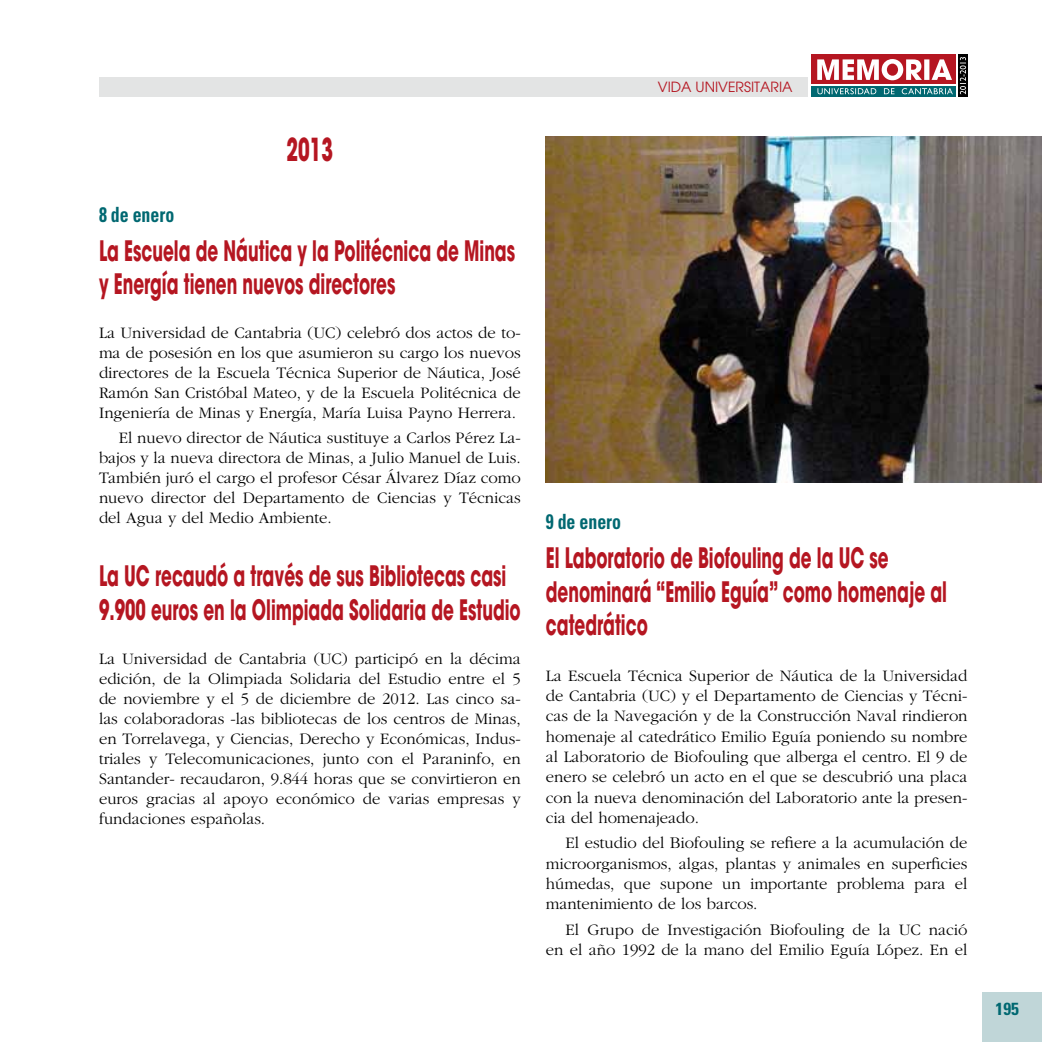
<style>
.page{position:relative;width:1042px;height:1042px;background:#fff}
.page>*{position:absolute;margin:0;border:0;box-sizing:border-box;transform-origin:0 0}
.t1{font:700 31.5px "Avant Garde";color:#b51621;scale:.6 1}
.t2{font:700 28px/33.2px "Avant Garde";color:#b51621;scale:.6 1}
.t3{font:700 condensed 21px "Univers";color:#006871;scale:.85 1}
.t4{font:700 condensed 17.5px "Univers";color:#006871}
.t5{font:300 16.62px/19.9px "Garamond";color:#000;text-align:justify}
.t6{font:14px "Avant Garde";color:#b51621}
</style>
<div class="page">
<div style="left:811px;top:86px;width:145px;height:11px;background:#006871"></div>
<div style="left:811px;top:54px;width:145px;height:30px;background:#b51621"></div>
<svg style="left:958px;top:54px;width:9px;height:43px"></svg>
<svg style="left:817px;top:88px;width:136px;height:6px"></svg>
<svg style="left:960px;top:57px;width:6px;height:37px"></svg>
<svg style="left:817px;top:59px;width:135px;height:21px"></svg>
<div style="left:982px;top:992px;width:60px;height:50px;background:#c0d6d8"></div>
<div style="left:99px;top:77px;width:708px;height:20px;background:#e3e4e4"></div>
<img style="left:545px;top:136px;width:497px;height:346px">
<h1 class="t1" style="left:286px;top:129px;width:79px">2013</h1>
<p class="t3" style="left:99px;top:202px;width:90px">8 de enero</p>
<h2 class="t2" style="left:99px;top:233px;width:695px">La Escuela de Náutica y la Politécnica de Minas y Energía tienen nuevos directores</h2>
<p class="t5" style="left:99px;top:323px;width:423px">La Universidad de Cantabria (UC) celebró dos actos de to&shy;ma de posesión en los que asumieron su cargo los nuevos directores de la Escuela Técnica Superior de Náutica, José Ramón San Cristóbal Mateo, y de la Escuela Politécnica de Ingeniería de Minas y Energía, María Luisa Payno Herrera.</p>
<p class="t5" style="left:99px;top:428px;width:423px;text-indent:20px">El nuevo director de Náutica sustituye a Carlos Pérez La&shy;bajos y la nueva directora de Minas, a Julio Manuel de Luis.<br>También juró el cargo el profesor César Álvarez Díaz como nuevo director del Departamento de Ciencias y Técnicas del Agua y del Medio Ambiente.</p>
<h2 class="t2" style="left:99px;top:559px;width:704px">La UC recaudó a través de sus Bibliotecas casi<br>9.900 euros en la Olimpiada Solidaria de Estudio</h2>
<p class="t5" style="left:99px;top:649px;width:423px">La Universidad de Cantabria (UC) participó en la décima edición, de la Olimpiada Solidaria del Estudio entre el 5 de noviembre y el 5 de diciembre de 2012. Las cinco sa&shy;las colaboradoras -las bibliotecas de los centros de Minas, en Torrelavega, y Ciencias, Derecho y Económicas, Indus&shy;triales y Telecomunicaciones, junto con el Paraninfo, en Santander- recaudaron, 9.844 horas que se convirtieron en euros gracias al apoyo económico de varias empresas y fundaciones españolas.</p>
<p class="t6" style="left:658px;top:79px;width:136px">VIDA UNIVERSITARIA</p>
<p class="t3" style="left:546px;top:509px;width:90px">9 de enero</p>
<h2 class="t2" style="left:546px;top:541px;width:670px">El Laboratorio de Biofouling de la UC se denominará “Emilio Eguía” como homenaje al catedrático</h2>
<p class="t5" style="left:546px;top:665px;width:423px">La Escuela Técnica Superior de Náutica de la Universidad de Cantabria (UC) y el Departamento de Ciencias y Técni&shy;cas de la Navegación y de la Construcción Naval rindieron homenaje al catedrático Emilio Eguía poniendo su nombre al Laboratorio de Biofouling que alberga el centro. El 9 de enero se celebró un acto en el que se descubrió una placa con la nueva denominación del Laboratorio ante la presen&shy;cia del homenajeado.</p>
<p class="t5" style="left:546px;top:833px;width:423px;text-indent:20px">El estudio del Biofouling se refiere a la acumulación de microorganismos, algas, plantas y animales en superficies húmedas, que supone un importante problema para el mantenimiento de los barcos.</p>
<p class="t5" style="left:546px;top:919px;width:423px;text-align:right">El Grupo de Investigación Biofouling de la UC nació en el año 1992 de la mano del Emilio Eguía López. En el</p>
<p class="t4" style="left:995px;top:998px;width:25px">195</p>
</div>
